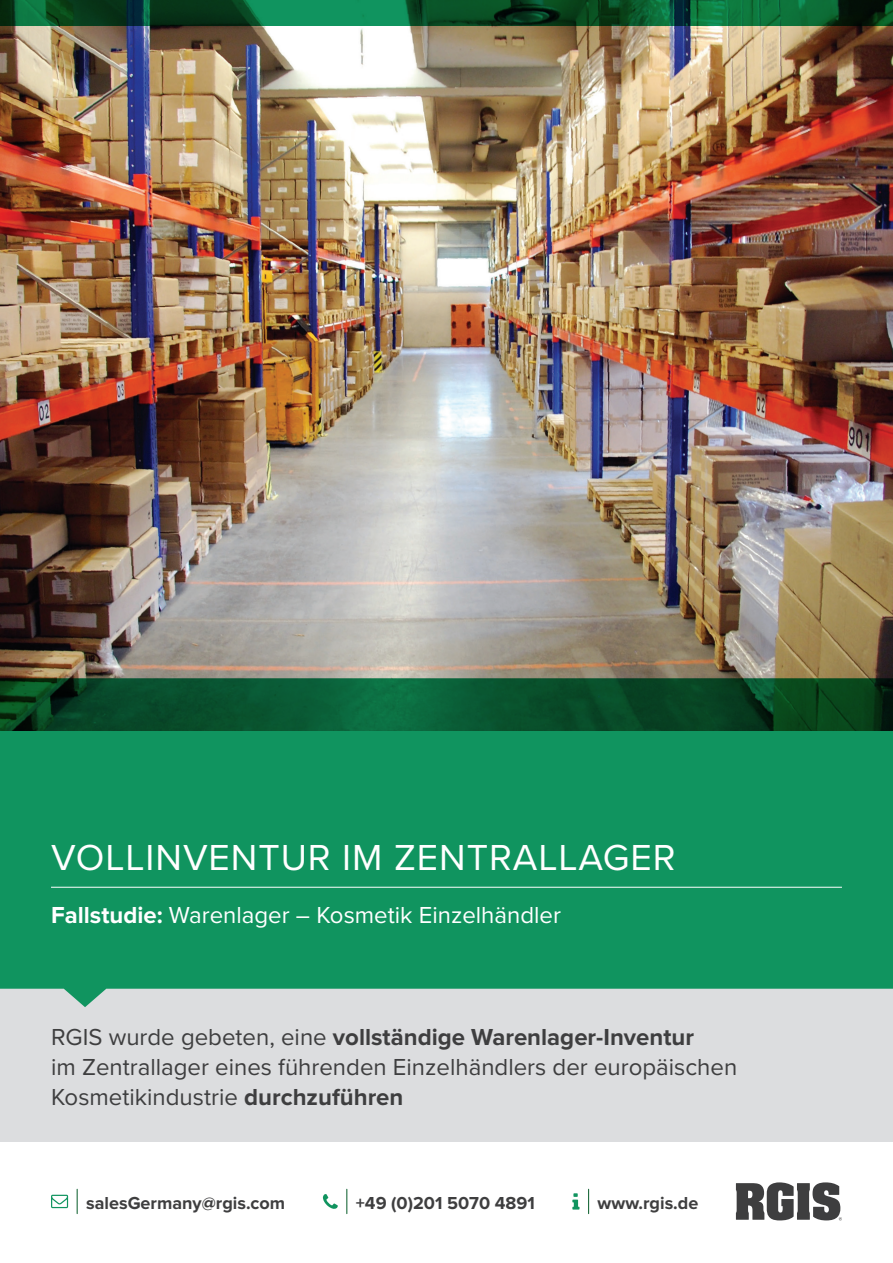
<style>
.page{position:relative;width:893px;height:1263px;background:#fff}
.page>*{position:absolute;margin:0;border:0;box-sizing:border-box;transform-origin:0 0}
.t1{font:37.5px "Proxima Nova";letter-spacing:.025em;color:#fff}
.t2{font:24px/30px "Proxima Nova";color:#3e3e3f}
.t3{font:24px "Proxima Nova";color:#fff}
.t4{font:700 18px "Proxima Nova";color:#3e3e3f}
.s1{font-weight:700}
</style>
<div class="page">
<svg style="left:588px;top:1189px;width:1px;height:24px"></svg>
<svg style="left:572px;top:1193px;width:7px;height:16px"></svg>
<svg style="left:77px;top:1189px;width:1px;height:24px"></svg>
<svg style="left:51px;top:1195px;width:17px;height:13px"></svg>
<svg style="left:346px;top:1189px;width:1px;height:24px"></svg>
<svg style="left:323px;top:1194px;width:15px;height:15px"></svg>
<svg style="left:736px;top:1182px;width:106px;height:38px"></svg>
<div style="left:0;top:989px;width:893px;height:153px;background:#dcdddf"></div>
<svg style="left:0;top:731px;width:893px;height:276px;background:#1d9867"></svg>
<hr style="left:51px;top:887px;width:791px;height:1px;background:#fff">
<img style="left:0;top:26px;width:893px;height:705px">
<svg style="left:0;top:0;width:893px;height:26px;background:#0a562f"></svg>
<h1 class="t1" style="left:51px;top:829px;width:626px">VOLLINVENTUR IM ZENTRALLAGER</h1>
<p class="t3" style="left:51px;top:897px;width:511px"><span class="s1">Fallstudie:</span> Warenlager – Kosmetik Einzelhändler</p>
<p class="t2" style="left:51px;top:1021px;width:688px">RGIS wurde gebeten, eine <span class="s1">vollständige Warenlager-Inventur<br></span>im Zentrallager eines führenden Einzelhändlers der europäischen<br>Kosmetikindustrie <span class="s1">durchzuführen</span></p>
<p class="t4" style="left:86px;top:1192px;width:201px">salesGermany@rgis.com</p>
<p class="t4" style="left:356px;top:1192px;width:180px">+49 (0)201 5070 4891</p>
<p class="t4" style="left:598px;top:1192px;width:102px">www.rgis.de</p>
</div>
